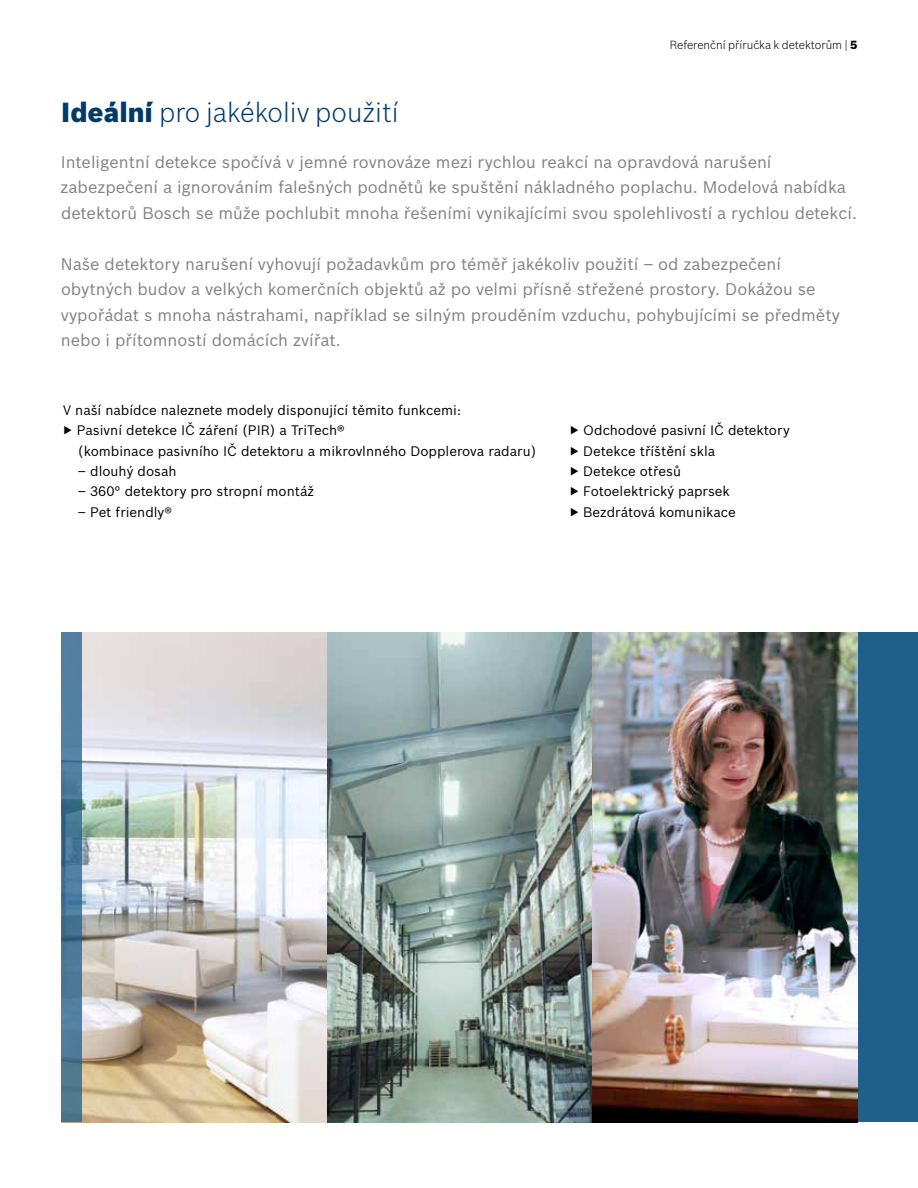
<style>
.page{position:relative;width:918px;height:1188px;background:#fff}
.page>*{position:absolute;margin:0;border:0;box-sizing:border-box;transform-origin:0 0}
.t1{font:300 27px "Bosch Sans";color:#003b6a}
.t2{font:16.5px/25.5px "Bosch Sans";color:#808285}
.t3{font:13.5px/20.4px "Bosch Sans";color:#000}
.t4{font:300 11.55px "Bosch Sans";color:#000}
.s1{font-weight:900}
</style>
<div class="page">
<div style="left:857px;top:632px;width:61px;height:490px;background:#215f8b"></div>
<img style="left:82px;top:632px;width:775px;height:490px">
<svg style="left:62px;top:632px;width:20px;height:490px;background:#4b7999"></svg>
<p class="t4" style="left:670px;top:37px;width:189px">Referenční příručka k detektorům | <span class="s1">5</span></p>
<h1 class="t1" style="left:61px;top:93px;width:339px"><span class="s1">Ideální</span> pro jakékoliv použití</h1>
<p class="t2" style="left:61px;top:148px;width:798px">Inteligentní detekce spočívá v jemné rovnováze mezi rychlou reakcí na opravdová narušení zabezpečení a ignorováním falešných podnětů ke spuštění nákladného poplachu. Modelová nabídka detektorů Bosch se může pochlubit mnoha řešeními vynikajícími svou spolehlivostí a rychlou detekcí.</p>
<p class="t2" style="left:61px;top:250px;width:781px">Naše detektory narušení vyhovují požadavkům pro téměř jakékoliv použití – od zabezpečení obytných budov a velkých komerčních objektů až po velmi přísně střežené prostory. Dokážou se vypořádat s mnoha nástrahami, například se silným prouděním vzduchu, pohybujícími se předměty nebo i přítomností domácích zvířat.</p>
<p class="t3" style="left:63px;top:399px;width:399px">V naší nabídce naleznete modely disponující těmito funkcemi: ▶ Pasivní detekce IČ záření (PIR) a TriTech®</p>
<p class="t3" style="left:78px;top:440px;width:460px">(kombinace pasivního IČ detektoru a mikrovlnného Dopplerova radaru)</p>
<p class="t3" style="left:78px;top:460px;width:100px">– dlouhý dosah</p>
<p class="t3" style="left:78px;top:480px;width:237px">– 360° detektory pro stropní montáž</p>
<p class="t3" style="left:78px;top:501px;width:95px">– Pet friendly®</p>
<p class="t3" style="left:570px;top:419px;width:222px">▶ Odchodové pasivní IČ detektory ▶ Detekce tříštění skla<br>▶ Detekce otřesů<br>▶ Fotoelektrický paprsek<br>▶ Bezdrátová komunikace</p>
</div>
